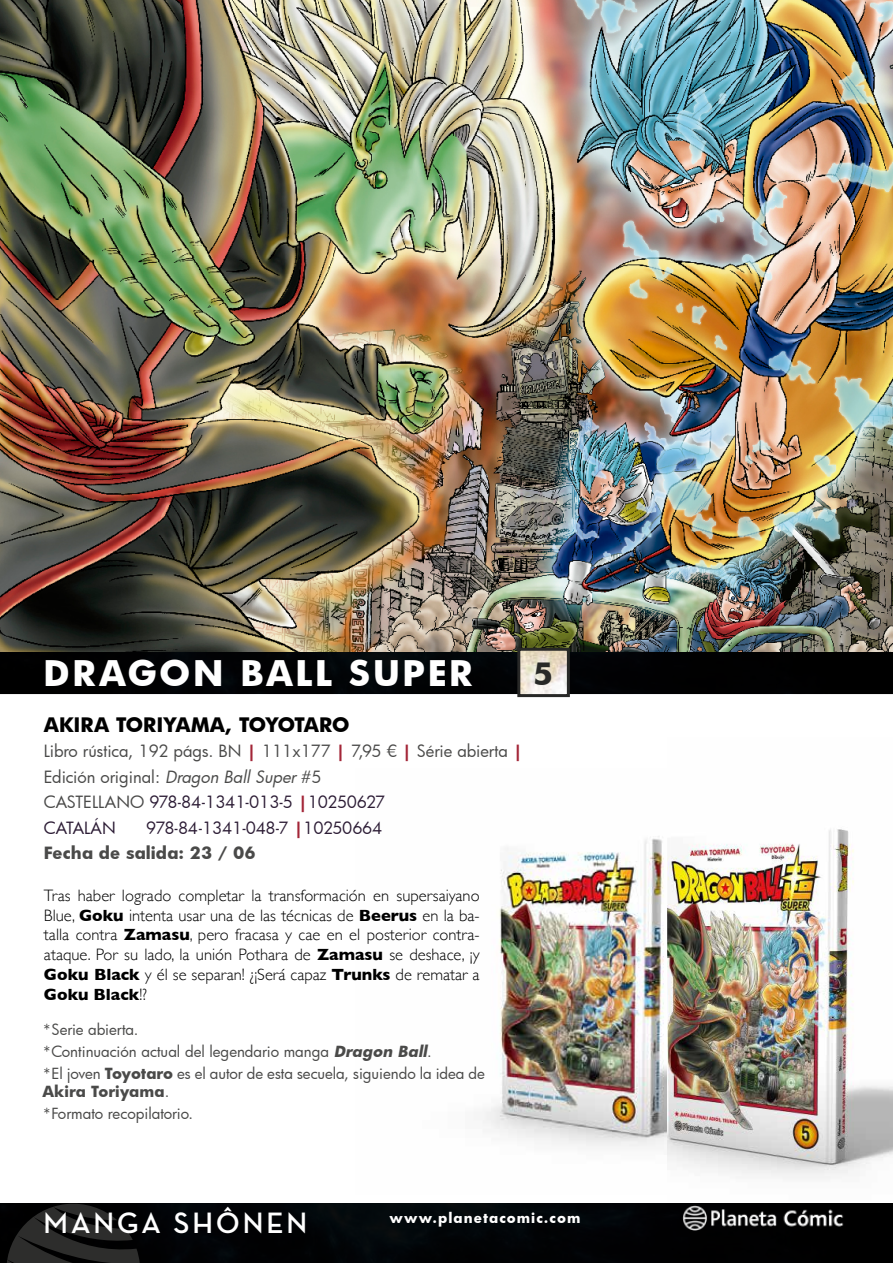
<style>
.page{position:relative;width:893px;height:1263px;background:#fff}
.page>*{position:absolute;margin:0;border:0;box-sizing:border-box;transform-origin:0 0}
.t1{font:700 34.5px "Futura";letter-spacing:.075em;color:#fff}
.t2{font:700 30px "Neutra Disp";letter-spacing:.1em;color:#fff}
.t3{font:700 30px "Futura";color:#282827}
.t4{font:700 19.5px "Futura";color:#000}
.t5{font:300 16.5px/19.8px "Gill Sans";color:#000;text-align:justify}
.t6{font:16.5px/25.5px "Futura";color:#4a4a49}
.t7{font:16.5px/25.5px "Futura";letter-spacing:-.02em;color:#2c1c35}
.t8{font:15px/22.2px "Futura";letter-spacing:-.005em;color:#4a4a49}
.t9{font:700 13.5px "Futura";letter-spacing:.075em;color:#fff}
.s1{font-weight:700;color:#a22436}
.s2{font-style:italic}
.s3{color:#2c1c35}
.s4{font-weight:700;color:#4a4a49}
.s5{font-weight:700}
.s6{font-weight:700;font-style:italic}
</style>
<div class="page">
<div style="left:0;top:652px;width:893px;height:42px;background:#010103"></div>
<div style="left:0;top:1204px;width:893px;height:59px;background:#010305"></div>
<svg style="left:3px;top:1203px;width:137px;height:60px;background:#191919"></svg>
<img style="left:0;top:0;width:893px;height:652px">
<img style="left:680px;top:1204px;width:174px;height:28px">
<img style="left:483px;top:836px;width:185px;height:325px">
<img style="left:521px;top:652px;width:45px;height:41px">
<div style="left:517px;top:648px;width:53px;height:49px;border:3px solid #282827"></div>
<img style="left:668px;top:829px;width:225px;height:350px">
<h1 class="t1" style="left:44px;top:648px;width:431px">DRAGON BALL SUPER</h1>
<p class="t4" style="left:44px;top:711px;width:307px">AKIRA TORIYAMA, TOYOTARO</p>
<p class="t6" style="left:44px;top:738px;width:480px">Libro rústica, 192 págs. BN <span class="s1">|</span> 111x177 <span class="s1">|</span> 7,95 € <span class="s1">|</span> Série abierta <span class="s1">| </span>Edición original: <span class="s2">Dragon Ball Super</span> #5<br>CASTELLANO <span class="s3">978-84-1341-013-5</span> <span class="s1">|</span><span class="s3">10250627<br>CATALÁN</span></p>
<p class="t7" style="left:44px;top:814px;width:340px;text-indent:102px">978-84-1341-048-7 <span class="s1">|</span>10250664<br><span class="s4">Fecha de salida: 23 / 06</span></p>
<p class="t5" style="left:44px;top:885px;width:437px">Tras haber logrado completar la transformación en supersaiyano Blue, <span class="s5">Goku</span> intenta usar una de las técnicas de <span class="s5">Beerus</span> en la ba&shy;talla contra <span class="s5">Zamasu</span>, pero fracasa y cae en el posterior contra&shy;ataque. Por su lado, la unión Pothara de <span class="s5">Zamasu</span> se deshace, ¡y <span class="s5">Goku Black</span> y él se separan! ¿¡Será capaz <span class="s5">Trunks</span> de rematar a <span class="s5">Goku Black</span>!?</p>
<p class="t8" style="left:43px;top:1018px;width:444px">*Serie abierta.<br>*Continuación actual del legendario manga <span class="s6">Dragon Ball</span>.<br>*El joven <span class="s5">Toyotaro</span> es el autor de esta secuela, siguiendo la idea de</p>
<p class="t8" style="left:43px;top:1080px;width:152px"><span class="s5">Akira Toriyama</span>. *Formato recopilatorio.</p>
<h2 class="t3" style="left:533px;top:652px;width:22px">5</h2>
<h2 class="t2" style="left:44px;top:1206px;width:265px">MANGA SHÔNEN</h2>
<p class="t9" style="left:389px;top:1209px;width:192px">www.planetacomic.com</p>
</div>
